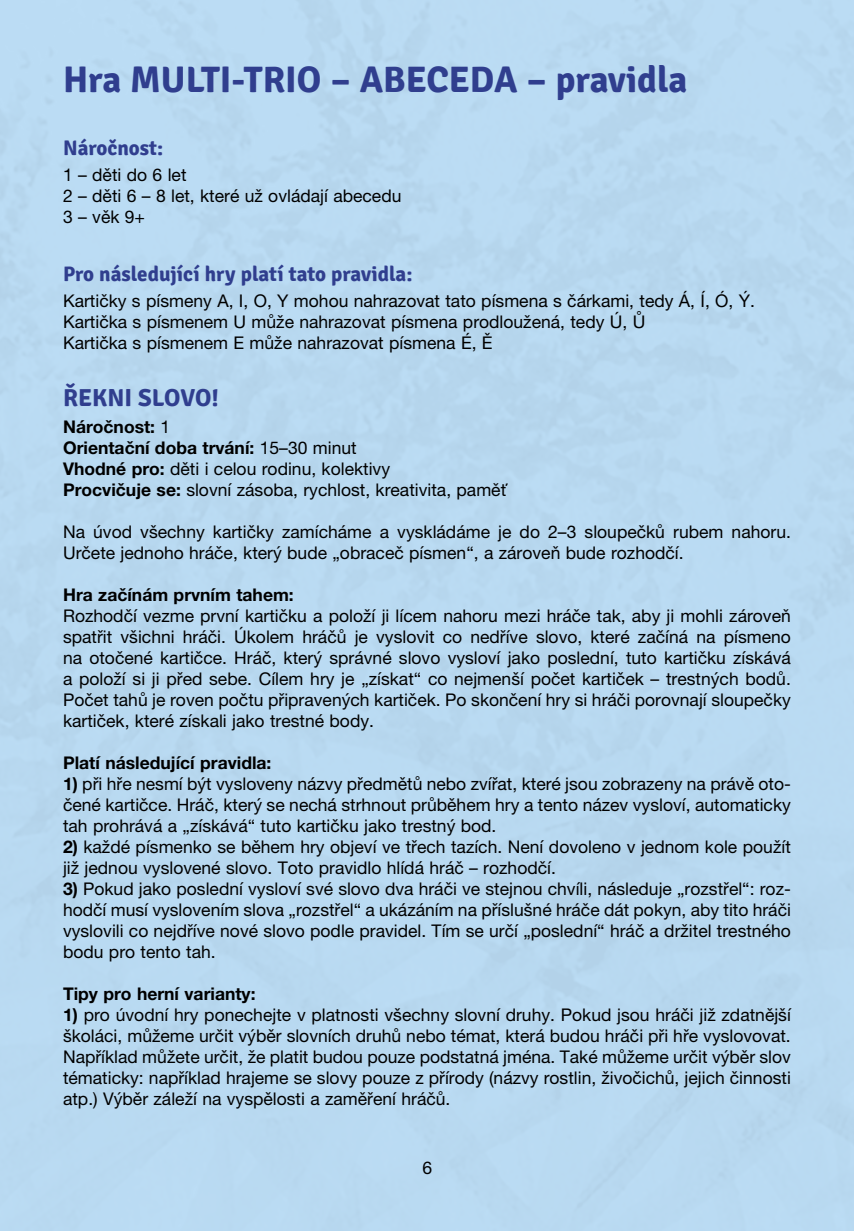
<style>
.page{position:relative;width:854px;height:1231px;background:#fff}
.page>*{position:absolute;margin:0;border:0;box-sizing:border-box;transform-origin:0 0}
.t1{font:700 36.75px "Signika";color:#303e8e}
.t2{font:700 24.5px "Signika";color:#303e8e}
.t3{font:700 21px "Signika";color:#303e8e}
.t4{font:17.5px/21px "Helvetica Neue LT Pro";color:#000}
.t5{font:700 17.5px "Helvetica Neue LT Pro";color:#000}
.s1{font-weight:700}
</style>
<div class="page">
<hr style="left:853px;top:0;width:1px;height:1230px;background:#bcddf5">
<h1 class="t1" style="left:63px;top:58px;width:625px">Hra MULTI-TRIO – ABECEDA – pravidla</h1>
<p class="t3" style="left:63px;top:135px;width:102px">Náročnost:</p>
<p class="t4" style="left:63px;top:164px;width:340px">1 – děti do 6 let<br>2 – děti 6 – 8 let, které už ovládají abecedu<br>3 – věk 9+</p>
<p class="t3" style="left:63px;top:261px;width:351px">Pro následující hry platí tato pravidla:</p>
<p class="t4" style="left:63px;top:290px;width:693px">Kartičky s písmeny A, I, O, Y mohou nahrazovat tato písmena s čárkami, tedy Á, Í, Ó, Ý.<br>Kartička s písmenem U může nahrazovat písmena prodloužená, tedy Ú, Ů<br>Kartička s písmenem E může nahrazovat písmena É, Ě</p>
<h2 class="t2" style="left:63px;top:383px;width:157px">ŘEKNI SLOVO!</h2>
<p class="t4" style="left:63px;top:416px;width:445px"><span class="s1">Náročnost:</span> 1<br><span class="s1">Orientační doba trvání:</span> 15–30 minut<br><span class="s1">Vhodné pro:</span> děti i celou rodinu, kolektivy<br><span class="s1">Procvičuje se:</span> slovní zásoba, rychlost, kreativita, paměť</p>
<p class="t4" style="left:63px;top:521px;width:729px">Na úvod všechny kartičky zamícháme a vyskládáme je do 2–3 sloupečků rubem nahoru.<br>Určete jednoho hráče, který bude „obraceč písmen“, a zároveň bude rozhodčí.</p>
<p class="t5" style="left:63px;top:583px;width:232px">Hra začínám prvním tahem:</p>
<p class="t4" style="left:63px;top:605px;width:729px;text-align:justify">Rozhodčí vezme první kartičku a položí ji lícem nahoru mezi hráče tak, aby ji mohli zároveň spatřit všichni hráči. Úkolem hráčů je vyslovit co nedříve slovo, které začíná na písmeno na otočené kartičce. Hráč, který správné slovo vysloví jako poslední, tuto kartičku získává a položí si ji před sebe. Cílem hry je „získat“ co nejmenší počet kartiček – trestných bodů.<br>Počet tahů je roven počtu připravených kartiček. Po skončení hry si hráči porovnají sloupečky kartiček, které získali jako trestné body.</p>
<p class="t5" style="left:63px;top:751px;width:210px">Platí následující pravidla:</p>
<p class="t4" style="left:63px;top:773px;width:729px;text-align:justify"><span class="s1">1)</span> při hře nesmí být vysloveny názvy předmětů nebo zvířat, které jsou zobrazeny na právě oto&shy;čené kartičce. Hráč, který se nechá strhnout průběhem hry a tento název vysloví, automaticky tah prohrává a „získává“ tuto kartičku jako trestný bod.</p>
<p class="t4" style="left:63px;top:836px;width:729px"><span class="s1">2)</span> každé písmenko se během hry objeví ve třech tazích. Není dovoleno v jednom kole použít již jednou vyslovené slovo. Toto pravidlo hlídá hráč – rozhodčí.</p>
<p class="t4" style="left:63px;top:878px;width:729px;text-align:justify"><span class="s1">3)</span> Pokud jako poslední vysloví své slovo dva hráči ve stejnou chvíli, následuje „rozstřel“: roz&shy;hodčí musí vyslovením slova „rozstřel“ a ukázáním na příslušné hráče dát pokyn, aby tito hráči vyslovili co nejdříve nové slovo podle pravidel. Tím se určí „poslední“ hráč a držitel trestného bodu pro tento tah.</p>
<p class="t5" style="left:63px;top:982px;width:194px">Tipy pro herní varianty:</p>
<p class="t4" style="left:63px;top:1004px;width:729px;text-align:justify"><span class="s1">1)</span> pro úvodní hry ponechejte v platnosti všechny slovní druhy. Pokud jsou hráči již zdatnější školáci, můžeme určit výběr slovních druhů nebo témat, která budou hráči při hře vyslovovat.<br>Například můžete určit, že platit budou pouze podstatná jména. Také můžeme určit výběr slov tématicky: například hrajeme se slovy pouze z přírody (názvy rostlin, živočichů, jejich činnosti atp.) Výběr záleží na vyspělosti a zaměření hráčů.</p>
<p class="t4" style="left:422px;top:1156px;width:11px">6</p>
</div>
